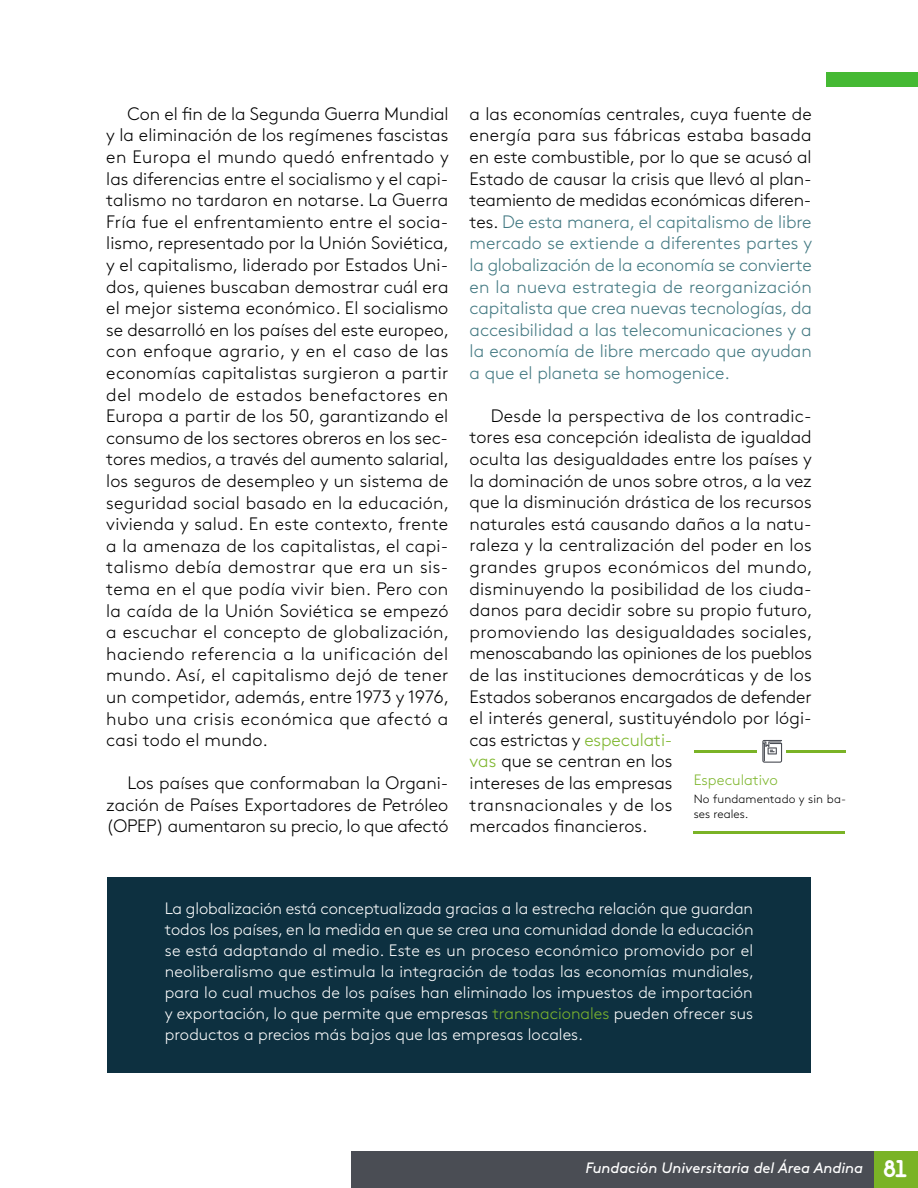
<style>
.page{position:relative;width:918px;height:1188px;background:#fff}
.page>*{position:absolute;margin:0;border:0;box-sizing:border-box;transform-origin:0 0}
.t1{font:300 18px/21.6px "Brown Std";color:#000;text-align:justify}
.t2{font:300 18px/21.6px "Brown Std";letter-spacing:-.005em;color:#437982;text-align:justify}
.t3{font:300 16.5px/21px "Brown Std";color:#fff;text-align:justify}
.t4{font:italic 15px "Brown Std";letter-spacing:-.005em;color:#fff}
.t5{font:300 15px "Brown Std";color:#7eb62d}
.t6{font:300 12px/14.4px "Brown Std";letter-spacing:.005em;color:#000}
.s1{color:#000}
.s2{color:#7eb62d}
.s3{font-family:"Areandina Voz";font-style:normal;font-size:24px}
</style>
<div class="page">
<div style="left:873px;top:1151px;width:45px;height:37px;background:#7ab326"></div>
<div style="left:351px;top:1151px;width:522px;height:37px;background:#4a4d54"></div>
<div style="left:826px;top:72px;width:92px;height:15px;background:#45b933"></div>
<div style="left:107px;top:877px;width:704px;height:195px;background:#0d3040"></div>
<hr style="left:694px;top:831px;width:151px;height:3px;background:#7ab326">
<hr style="left:695px;top:750px;width:62px;height:3px;background:#7ab326">
<hr style="left:787px;top:750px;width:59px;height:3px;background:#7ab326">
<svg style="left:762px;top:740px;width:20px;height:23px"></svg>
<p class="t1" style="left:106px;top:103px;width:345px;text-indent:21px">Con el fin de la Segunda Guerra Mundial y la eliminación de los regímenes fascistas en Europa el mundo quedó enfrentado y las diferencias entre el socialismo y el capi&shy;talismo no tardaron en notarse . La Guerra Fría fue el enfrentamiento entre el socia&shy;lismo, representado por la Unión Soviética, y el capitalismo, liderado por Estados Uni&shy;dos, quienes buscaban demostrar cuál era el mejor sistema económico . El socialismo se desarrolló en los países del este europeo, con enfoque agrario, y en el caso de las economías capitalistas surgieron a partir del modelo de estados benefactores en Europa a partir de los 50, garantizando el consumo de los sectores obreros en los sec&shy;tores medios, a través del aumento salarial, los seguros de desempleo y un sistema de seguridad social basado en la educación, vivienda y salud . En este contexto, frente a la amenaza de los capitalistas, el capi&shy;talismo debía demostrar que era un sis&shy;tema en el que podía vivir bien . Pero con la caída de la Unión Soviética se empezó a escuchar el concepto de globalización, haciendo referencia a la unificación del mundo . Así, el capitalismo dejó de tener un competidor, además, entre 1973 y 1976, hubo una crisis económica que afectó a casi todo el mundo .</p>
<p class="t1" style="left:106px;top:772px;width:344px;text-indent:21px">Los países que conformaban la Organi&shy;zación de Países Exportadores de Petróleo (OPEP) aumentaron su precio, lo que afectó</p>
<p class="t2" style="left:470px;top:103px;width:344px"><span class="s1">a las economías centrales, cuya fuente de energía para sus fábricas estaba basada en este combustible, por lo que se acusó al Estado de causar la crisis que llevó al plan&shy;teamiento de medidas económicas diferen&shy;tes .</span> De esta manera, el capitalismo de libre mercado se extiende a diferentes partes y la globalización de la economía se convierte en la nueva estrategia de reorganización capitalista que crea nuevas tecnologías, da accesibilidad a las telecomunicaciones y a la economía de libre mercado que ayudan a que el planeta se homogenice .</p>
<p class="t1" style="left:470px;top:405px;width:345px;text-align:left;text-indent:21px">Desde la perspectiva de los contradic&shy;tores esa concepción idealista de igualdad oculta las desigualdades entre los países y la dominación de unos sobre otros, a la vez que la disminución drástica de los recursos naturales está causando daños a la natu&shy;raleza y la centralización del poder en los grandes grupos económicos del mundo, disminuyendo la posibilidad de los ciuda&shy;danos para decidir sobre su propio futuro, promoviendo las desigualdades sociales, menoscabando las opiniones de los pueblos de las instituciones democráticas y de los Estados soberanos encargados de defender el interés general, sustituyéndolo por lógi&shy;cas estrictas y <span class="s2">especulati-<br>vas</span> que se centran en los<br>intereses de las empresas<br>transnacionales y de los<br>mercados financieros .</p>
<p class="t5" style="left:694px;top:771px;width:86px">Especulativo</p>
<p class="t6" style="left:694px;top:792px;width:154px">No fundamentado y sin ba&shy;ses reales .</p>
<p class="t3" style="left:165px;top:898px;width:591px">La globalización está conceptualizada gracias a la estrecha relación que guardan todos los países, en la medida en que se crea una comunidad donde la educación se está adaptando al medio . Este es un proceso económico promovido por el neoliberalismo que estimula la integración de todas las economías mundiales, para lo cual muchos de los países han eliminado los impuestos de importación y exportación, lo que permite que empresas <span class="s2">transnacionales</span> pueden ofrecer sus productos a precios más bajos que las empresas locales .</p>
<p class="t4" style="left:585px;top:1159px;width:323px">Fundación Universitaria del Área Andina <span class="s3">1381</span></p>
<p class="t4" style="left:485px;top:1158px;width:376px">Fundamentos de adm nistración - eje 4 propongamos</p>
</div>
